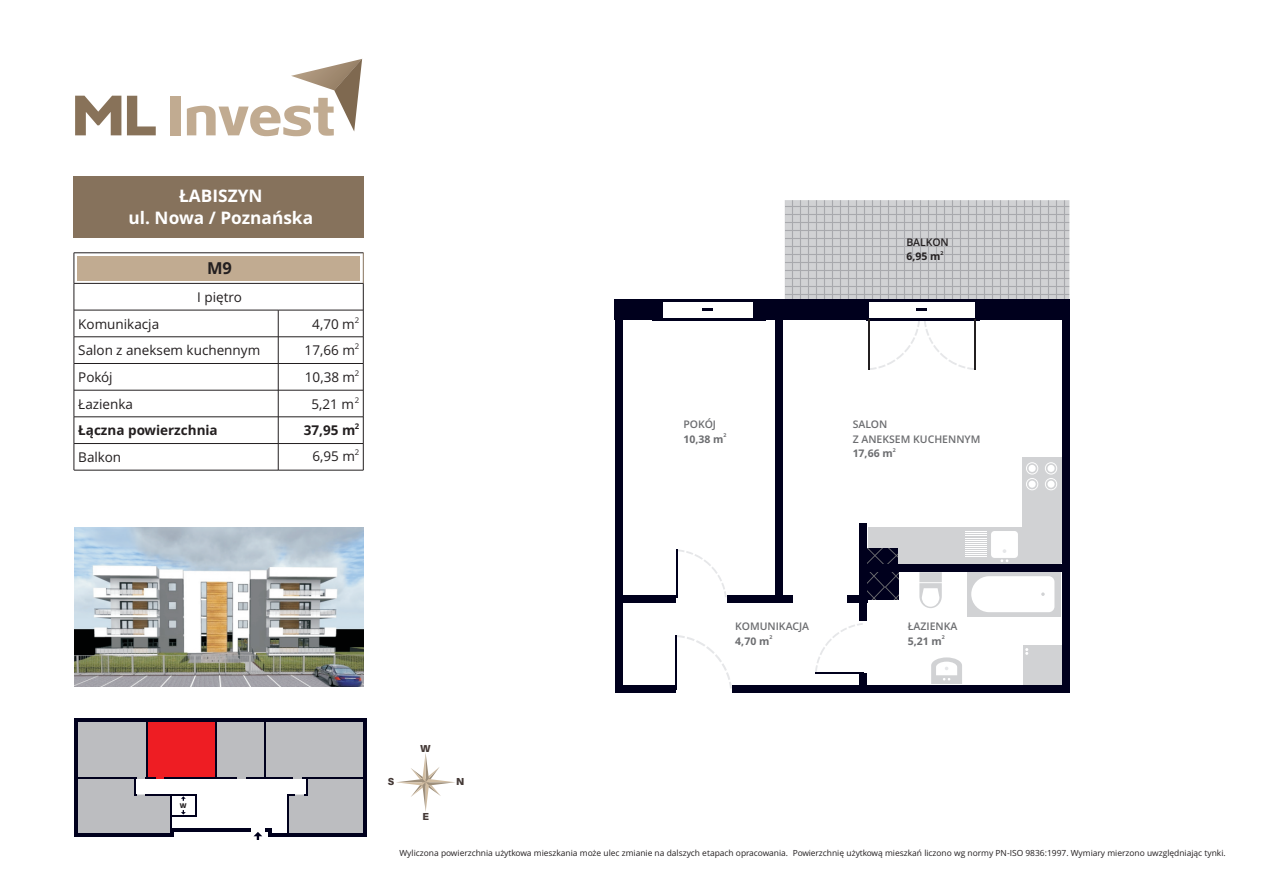
<style>
.page{position:relative;width:1263px;height:893px;background:#fff}
.page>*{position:absolute;margin:0;border:0;box-sizing:border-box;transform-origin:0 0}
.t1{font:700 17.25px/22.5px "Open Sans";color:#fff;text-align:center}
.t2{font:700 16.5px "Open Sans";color:#231f20}
.t3{font:13.5px "Open Sans";color:#231f20}
.t4{font:700 13.5px "Open Sans";color:#231f20}
.t5{font:600 10.5px/14.2px "Open Sans";color:#6c6d70}
.t6{font:700 10.5px "Open Sans";color:#6c6d70}
.t7{font:600 10.5px "Open Sans";color:#231f20}
.t8{font:700 10.5px "Open Sans";color:#231f20}
.t9{font:700 10.2px "Aileron";color:#443936}
.t10{font:8.4px "Open Sans";color:#231f20}
.t11{font:800 6.6px "Open Sans";color:#231f20}
.t12{font:700 5.25px "Open Sans";color:#6c6d70}
.t13{font:700 5.25px "Open Sans";color:#231f20}
</style>
<div class="page">
<div style="left:170px;top:96px;width:10px;height:39px;background:#c1ab91"></div>
<svg style="left:127px;top:96px;width:29px;height:39px"></svg>
<svg style="left:75px;top:96px;width:46px;height:39px"></svg>
<svg style="left:187px;top:59px;width:175px;height:77px"></svg>
<svg style="left:396px;top:753px;width:59px;height:59px"></svg>
<div style="left:73px;top:177px;width:290px;height:61px;background:#86725c"></div>
<hr style="left:74px;top:283px;width:289px;height:1px;background:#231f20">
<hr style="left:74px;top:310px;width:204px;height:1px;background:#231f20">
<hr style="left:278px;top:310px;width:85px;height:1px;background:#231f20">
<hr style="left:74px;top:337px;width:204px;height:1px;background:#231f20">
<hr style="left:278px;top:337px;width:85px;height:1px;background:#231f20">
<hr style="left:74px;top:363px;width:204px;height:1px;background:#231f20">
<hr style="left:278px;top:363px;width:85px;height:1px;background:#231f20">
<hr style="left:74px;top:390px;width:204px;height:1px;background:#231f20">
<hr style="left:278px;top:390px;width:85px;height:1px;background:#231f20">
<hr style="left:74px;top:417px;width:204px;height:1px;background:#231f20">
<hr style="left:278px;top:417px;width:85px;height:1px;background:#231f20">
<hr style="left:74px;top:443px;width:204px;height:1px;background:#231f20">
<hr style="left:278px;top:443px;width:85px;height:1px;background:#231f20">
<hr style="left:74px;top:253px;width:1px;height:30px;background:#231f20">
<hr style="left:363px;top:253px;width:1px;height:30px;background:#86725c">
<hr style="left:74px;top:253px;width:289px;height:1px;background:#231f20">
<div style="left:265px;top:718px;width:100px;height:61px;background:#bcbdc0"></div>
<div style="left:216px;top:718px;width:49px;height:61px;background:#bcbdc0"></div>
<div style="left:147px;top:718px;width:69px;height:61px;background:#ee1d23"></div>
<div style="left:75px;top:718px;width:73px;height:61px;background:#bcbdc0"></div>
<hr style="left:349px;top:718px;width:17px;height:3px;background:#00001d">
<hr style="left:363px;top:718px;width:3px;height:114px;background:#00001d">
<hr style="left:170px;top:828px;width:81px;height:3px;background:#00001d">
<hr style="left:75px;top:721px;width:3px;height:116px;background:#00001d">
<hr style="left:147px;top:720px;width:1px;height:59px;background:#00001d">
<hr style="left:165px;top:778px;width:52px;height:1px;background:#00001d">
<svg style="left:217px;top:778px;width:20px;height:1px"></svg>
<hr style="left:75px;top:718px;width:284px;height:3px;background:#00001d">
<hr style="left:216px;top:720px;width:1px;height:59px;background:#00001d">
<hr style="left:264px;top:720px;width:1px;height:59px;background:#00001d">
<svg style="left:246px;top:778px;width:120px;height:62px"></svg>
<div style="left:77px;top:256px;width:283px;height:24px;background:#c1ab91"></div>
<hr style="left:74px;top:470px;width:204px;height:1px;background:#231f20">
<hr style="left:278px;top:470px;width:85px;height:1px;background:#231f20">
<svg style="left:74px;top:283px;width:1px;height:187px"></svg>
<svg style="left:278px;top:310px;width:1px;height:160px"></svg>
<svg style="left:363px;top:283px;width:1px;height:187px"></svg>
<img style="left:75px;top:527px;width:289px;height:159px">
<svg style="left:78px;top:778px;width:118px;height:59px"></svg>
<svg style="left:785px;top:200px;width:284px;height:100px;background:#c4c5c8"></svg>
<div style="left:614px;top:300px;width:49px;height:20px;background:#00001d"></div>
<hr style="left:651px;top:300px;width:116px;height:2px;background:#00001d">
<hr style="left:652px;top:318px;width:114px;height:2px;background:#00001d">
<svg style="left:703px;top:308px;width:10px;height:3px"></svg>
<div style="left:753px;top:300px;width:115px;height:20px;background:#00001d"></div>
<hr style="left:864px;top:300px;width:117px;height:2px;background:#00001d">
<hr style="left:866px;top:318px;width:114px;height:2px;background:#00001d">
<svg style="left:916px;top:308px;width:10px;height:3px"></svg>
<div style="left:975px;top:300px;width:94px;height:20px;background:#00001d"></div>
<svg style="left:870px;top:321px;width:104px;height:49px"></svg>
<hr style="left:974px;top:320px;width:2px;height:50px;background:#231f20">
<hr style="left:868px;top:320px;width:2px;height:50px;background:#231f20">
<div style="left:615px;top:314px;width:8px;height:378px;background:#00001d"></div>
<div style="left:615px;top:685px;width:60px;height:8px;background:#00001d"></div>
<div style="left:732px;top:685px;width:337px;height:8px;background:#00001d"></div>
<div style="left:615px;top:595px;width:61px;height:8px;background:#00001d"></div>
<div style="left:727px;top:595px;width:65px;height:8px;background:#00001d"></div>
<div style="left:775px;top:309px;width:8px;height:291px;background:#00001d"></div>
<div style="left:847px;top:595px;width:20px;height:8px;background:#00001d"></div>
<svg style="left:678px;top:549px;width:49px;height:48px"></svg>
<hr style="left:676px;top:549px;width:2px;height:49px;background:#00001d">
<svg style="left:815px;top:623px;width:48px;height:49px"></svg>
<hr style="left:815px;top:672px;width:49px;height:2px;background:#00001d">
<div style="left:860px;top:674px;width:7px;height:13px;background:#00001d"></div>
<svg style="left:677px;top:635px;width:55px;height:53px"></svg>
<hr style="left:675px;top:635px;width:2px;height:55px;background:#00001d">
<div style="left:1022px;top:457px;width:39px;height:106px;background:#d1d2d4"></div>
<div style="left:1045px;top:462px;width:12px;height:13px;background:#f1f1f2;border-radius:50%"></div>
<svg style="left:1046px;top:463px;width:10px;height:11px"></svg>
<div style="left:1047px;top:465px;width:7px;height:7px;background:#fff;border-radius:50%"></div>
<svg style="left:1045px;top:478px;width:12px;height:12px"></svg>
<svg style="left:1046px;top:479px;width:10px;height:10px"></svg>
<div style="left:1047px;top:481px;width:7px;height:7px;background:#fff;border-radius:50%"></div>
<svg style="left:1026px;top:462px;width:12px;height:13px"></svg>
<div style="left:1027px;top:463px;width:10px;height:11px;background:#d1d2d4;border-radius:50%"></div>
<div style="left:1028px;top:465px;width:8px;height:7px;background:#fff;border-radius:50%"></div>
<svg style="left:1026px;top:478px;width:12px;height:12px"></svg>
<svg style="left:1027px;top:479px;width:10px;height:10px"></svg>
<div style="left:1028px;top:481px;width:8px;height:7px;background:#fff;border-radius:50%"></div>
<div style="left:935px;top:530px;width:26px;height:36px;background:#d1d2d4"></div>
<hr style="left:935px;top:527px;width:26px;height:3px;background:#d1d2d4">
<div style="left:962px;top:527px;width:99px;height:36px;background:#d1d2d4"></div>
<div style="left:991px;top:531px;width:27px;height:27px;background:#fff;border-radius:3px"></div>
<svg style="left:1000px;top:559px;width:8px;height:3px"></svg>
<svg style="left:965px;top:533px;width:22px;height:24px"></svg>
<hr style="left:898px;top:527px;width:37px;height:3px;background:#d1d2d4">
<div style="left:868px;top:527px;width:30px;height:22px;background:#d1d2d4"></div>
<svg style="left:867px;top:549px;width:31px;height:15px"></svg>
<div style="left:898px;top:530px;width:37px;height:36px;background:#d1d2d4"></div>
<div style="left:967px;top:572px;width:93px;height:44px;background:#d1d2d4"></div>
<svg style="left:971px;top:576px;width:83px;height:36px;background:#fcfcfc"></svg>
<svg style="left:931px;top:657px;width:31px;height:27px"></svg>
<svg style="left:919px;top:572px;width:23px;height:36px"></svg>
<div style="left:1023px;top:645px;width:39px;height:40px;background:#d1d2d4"></div>
<svg style="left:1025px;top:648px;width:3px;height:7px"></svg>
<div style="left:1062px;top:310px;width:7px;height:383px;background:#00001d"></div>
<svg style="left:867px;top:572px;width:31px;height:27px"></svg>
<div style="left:860px;top:524px;width:7px;height:97px;background:#00001d"></div>
<div style="left:865px;top:564px;width:199px;height:8px;background:#00001d"></div>
<h1 class="t1" style="left:129px;top:186px;width:186px">£ABISZYN<br>ul. Nowa / Poznañska</h1>
<h2 class="t2" style="left:207px;top:261px;width:26px">M9</h2>
<h3 class="t3" style="left:197px;top:292px;width:46px">I piêtro</h3>
<h3 class="t3" style="left:78px;top:318px;width:82px">Komunikacja</h3>
<h3 class="t3" style="left:312px;top:318px;width:49px">4,70 m<sup>2</sup></h3>
<h3 class="t3" style="left:78px;top:345px;width:183px">Salon z aneksem kuchennym</h3>
<h3 class="t3" style="left:305px;top:345px;width:56px">17,66 m<sup>2</sup></h3>
<h3 class="t3" style="left:78px;top:372px;width:36px">Pokój</h3>
<h3 class="t3" style="left:305px;top:372px;width:56px">10,38 m<sup>2</sup></h3>
<h3 class="t3" style="left:78px;top:398px;width:56px">£azienka</h3>
<h3 class="t3" style="left:311px;top:398px;width:49px">5,21 m<sup>2</sup></h3>
<h3 class="t4" style="left:78px;top:425px;width:141px">£¹czna powierzchnia</h3>
<h3 class="t4" style="left:304px;top:425px;width:57px">37,95 m<sup>2</sup></h3>
<h3 class="t3" style="left:78px;top:452px;width:44px">Balkon</h3>
<h3 class="t3" style="left:312px;top:451px;width:48px">6,95 m<sup>2</sup></h3>
<p class="t5" style="left:683px;top:418px;width:34px">POKÓJ</p>
<p class="t12" style="left:723px;top:433px;width:4px">2</p>
<p class="t6" style="left:683px;top:434px;width:42px">10,38 m</p>
<p class="t7" style="left:906px;top:238px;width:44px">BALKON</p>
<p class="t13" style="left:940px;top:251px;width:4px">2</p>
<p class="t8" style="left:906px;top:252px;width:36px">6,95 m</p>
<p class="t5" style="left:853px;top:418px;width:129px">SALON<br>Z ANEKSEM KUCHENNYM</p>
<p class="t12" style="left:893px;top:448px;width:4px">2</p>
<p class="t6" style="left:853px;top:449px;width:42px">17,66 m</p>
<p class="t11" style="left:180px;top:803px;width:8px">W</p>
<p class="t9" style="left:420px;top:744px;width:12px">W</p>
<p class="t9" style="left:388px;top:778px;width:8px">S</p>
<p class="t9" style="left:456px;top:777px;width:10px">N</p>
<p class="t9" style="left:422px;top:812px;width:8px">E</p>
<p class="t5" style="left:735px;top:620px;width:75px">KOMUNIKACJA</p>
<p class="t12" style="left:769px;top:635px;width:4px">2</p>
<p class="t6" style="left:735px;top:637px;width:36px">4,70 m</p>
<p class="t5" style="left:908px;top:620px;width:51px">£AZIENKA</p>
<p class="t12" style="left:942px;top:635px;width:4px">2</p>
<p class="t6" style="left:908px;top:637px;width:36px">5,21 m</p>
<p class="t10" style="left:399px;top:850px;width:828px">Wyliczona powierzchnia u¿ytkowa mieszkania mo¿e ulec zmianie na dalszych etapach opracowania. Powierzchniê u¿ytkow¹ mieszkañ liczono wg normy PN-ISO 9836:1997. Wymiary mierzono uwzglêdniaj¹c tynki.</p>
</div>
